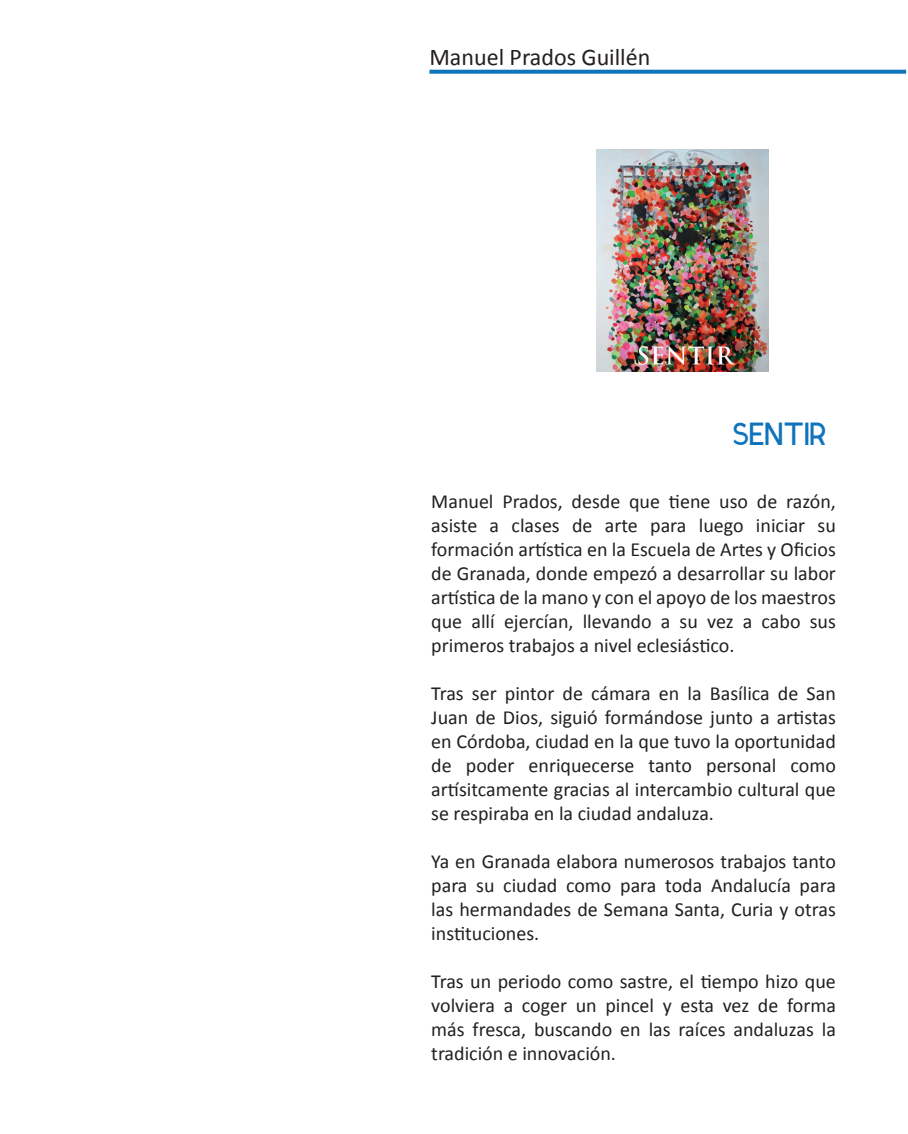
<style>
.page{position:relative;width:908px;height:1134px;background:#fff}
.page>*{position:absolute;margin:0;border:0;box-sizing:border-box;transform-origin:0 0}
.t1{font:32px "Ikaros";letter-spacing:-.03em;color:#1074bc}
.t2{font:24px "Calibri";color:#231f20}
.t3{font:20px/24px "Calibri";color:#231f20;text-align:justify}
</style>
<div class="page">
<svg style="left:429px;top:70px;width:476px;height:4px;background:#217ec0"></svg>
<img style="left:596px;top:149px;width:172px;height:222px">
<p class="t2" style="left:429px;top:42px;width:222px">Manuel Prados Guillén</p>
<h1 class="t1" style="left:731px;top:416px;width:96px">SENTIR</h1>
<p class="t3" style="left:431px;top:490px;width:406px">Manuel Prados, desde que tiene uso de razón, asiste a clases de arte para luego iniciar su formación artística en la Escuela de Artes y Oficios de Granada, donde empezó a desarrollar su labor artística de la mano y con el apoyo de los maestros que allí ejercían, llevando a su vez a cabo sus primeros trabajos a nivel eclesiástico.</p>
<p class="t3" style="left:431px;top:682px;width:406px">Tras ser pintor de cámara en la Basílica de San Juan de Dios, siguió formándose junto a artistas en Córdoba, ciudad en la que tuvo la oportunidad de poder enriquecerse tanto personal como artísitcamente gracias al intercambio cultural que se respiraba en la ciudad andaluza.</p>
<p class="t3" style="left:431px;top:850px;width:406px">Ya en Granada elabora numerosos trabajos tanto para su ciudad como para toda Andalucía para las hermandades de Semana Santa, Curia y otras instituciones.</p>
<p class="t3" style="left:431px;top:970px;width:406px">Tras un periodo como sastre, el tiempo hizo que volviera a coger un pincel y esta vez de forma más fresca, buscando en las raíces andaluzas la tradición e innovación.</p>
</div>
